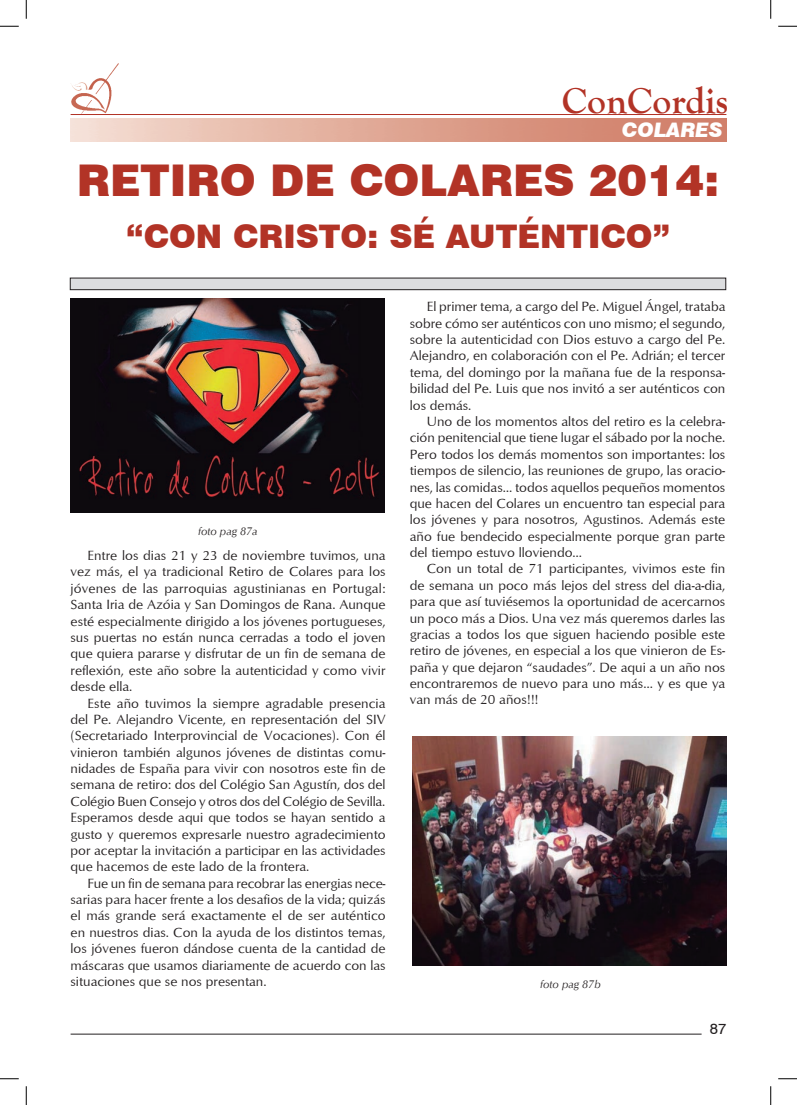
<style>
.page{position:relative;width:797px;height:1105px;background:#fff}
.page>*{position:absolute;margin:0;border:0;box-sizing:border-box;transform-origin:0 0}
.TITULO{font:900 43.75px "Swiss 721 BT";color:#b23326}
.t1{font:700 37.5px "Goudy Old Style T";color:#b23326}
.TITULO-2{font:900 32.5px "Swiss 721 BT";color:#b23326}
.Subtítulo_1{font:italic 900 20px "Swiss 721 BT";color:#fff}
.t2{font:15px "Swiss 721 BT";color:#231f20}
.GENERAL{font:13.75px/16.4px "Optimum";color:#231f20;text-align:justify}
.PIE_FOTO{font:italic 11.25px "Optimum";color:#231f20}
</style>
<div class="page">
<hr style="left:71px;top:1034px;width:630px;height:1px;background:#231f20">
<hr style="left:71px;top:114px;width:655px;height:1px;background:#b23326">
<img style="left:71px;top:63px;width:48px;height:51px">
<div style="left:70px;top:278px;width:655px;height:12px;background:#dcdddf"></div>
<div style="left:70px;top:278px;width:656px;height:12px;border:1px solid #231f20"></div>
<img style="left:412px;top:737px;width:314px;height:228px">
<img style="left:70px;top:298px;width:314px;height:215px">
<svg style="left:0;top:25px;width:19px;height:2px"></svg>
<svg style="left:778px;top:25px;width:19px;height:2px"></svg>
<svg style="left:0;top:1078px;width:19px;height:1px"></svg>
<svg style="left:778px;top:1078px;width:19px;height:1px"></svg>
<svg style="left:25px;top:0;width:2px;height:19px"></svg>
<svg style="left:25px;top:1086px;width:2px;height:19px"></svg>
<svg style="left:770px;top:0;width:1px;height:19px"></svg>
<svg style="left:770px;top:1086px;width:1px;height:19px"></svg>
<p class="t1" style="left:562px;top:80px;width:168px">ConCordis</p>
<p class="Subtítulo_1" style="left:622px;top:118px;width:102px">COLARES</p>
<p class="TITULO" style="left:77px;top:154px;width:644px">RETIRO DE COLARES 2014:</p>
<p class="TITULO-2" style="left:126px;top:217px;width:546px">“CON CRISTO: SÉ AUTÉNTICO”</p>
<p class="PIE_FOTO" style="left:198px;top:524px;width:61px">foto pag 87a</p>
<p class="GENERAL" style="left:71px;top:547px;width:316px;text-indent:17px">Entre los dias 21 y 23 de noviembre tuvimos, una vez más, el ya tradicional Retiro de Colares para los jóvenes de las parroquias agustinianas en Portugal:<br>Santa Iria de Azóia y San Domingos de Rana. Aunque esté especialmente dirigido a los jóvenes portugueses, sus puertas no están nunca cerradas a todo el joven que quiera pararse y disfrutar de un fin de semana de reflexión, este año sobre la autenticidad y como vivir desde ella.</p>
<p class="GENERAL" style="left:71px;top:694px;width:316px;text-indent:17px">Este año tuvimos la siempre agradable presencia del Pe. Alejandro Vicente, en representación del SIV (Secretariado Interprovincial de Vocaciones). Con él vinieron también algunos jóvenes de distintas comu&shy;nidades de España para vivir con nosotros este fin de semana de retiro: dos del Colégio San Agustín, dos del Colégio Buen Consejo y otros dos del Colégio de Sevilla.<br>Esperamos desde aqui que todos se hayan sentido a gusto y queremos expresarle nuestro agradecimiento por aceptar la invitación a participar en las actividades que hacemos de este lado de la frontera.</p>
<p class="GENERAL" style="left:71px;top:874px;width:316px;text-indent:17px">Fue un fin de semana para recobrar las energias nece&shy;sarias para hacer frente a los desafios de la vida; quizás el más grande será exactamente el de ser auténtico en nuestros dias. Con la ayuda de los distintos temas, los jóvenes fueron dándose cuenta de la cantidad de máscaras que usamos diariamente de acuerdo con las situaciones que se nos presentan.</p>
<p class="GENERAL" style="left:410px;top:298px;width:317px;text-indent:17px">El primer tema, a cargo del Pe. Miguel Ángel, trataba sobre cómo ser auténticos con uno mismo; el segundo, sobre la autenticidad con Dios estuvo a cargo del Pe.<br>Alejandro, en colaboración con el Pe. Adrián; el tercer tema, del domingo por la mañana fue de la responsa&shy;bilidad del Pe. Luis que nos invitó a ser auténticos con los demás.</p>
<p class="GENERAL" style="left:410px;top:413px;width:317px;text-indent:17px">Uno de los momentos altos del retiro es la celebra&shy;ción penitencial que tiene lugar el sábado por la noche.<br>Pero todos los demás momentos son importantes: los tiempos de silencio, las reuniones de grupo, las oracio&shy;nes, las comidas… todos aquellos pequeños momentos que hacen del Colares un encuentro tan especial para los jóvenes y para nosotros, Agustinos. Además este año fue bendecido especialmente porque gran parte del tiempo estuvo lloviendo…</p>
<p class="GENERAL" style="left:410px;top:560px;width:317px;text-indent:17px">Con un total de 71 participantes, vivimos este fin de semana un poco más lejos del stress del dia-a-dia, para que así tuviésemos la oportunidad de acercarnos un poco más a Dios. Una vez más queremos darles las gracias a todos los que siguen haciendo posible este retiro de jóvenes, en especial a los que vinieron de Es&shy;paña y que dejaron “saudades”. De aqui a un año nos encontraremos de nuevo para uno más… y es que ya van más de 20 años!!!</p>
<p class="PIE_FOTO" style="left:540px;top:978px;width:62px">foto pag 87b</p>
<p class="t2" style="left:710px;top:1019px;width:18px">87</p>
</div>
